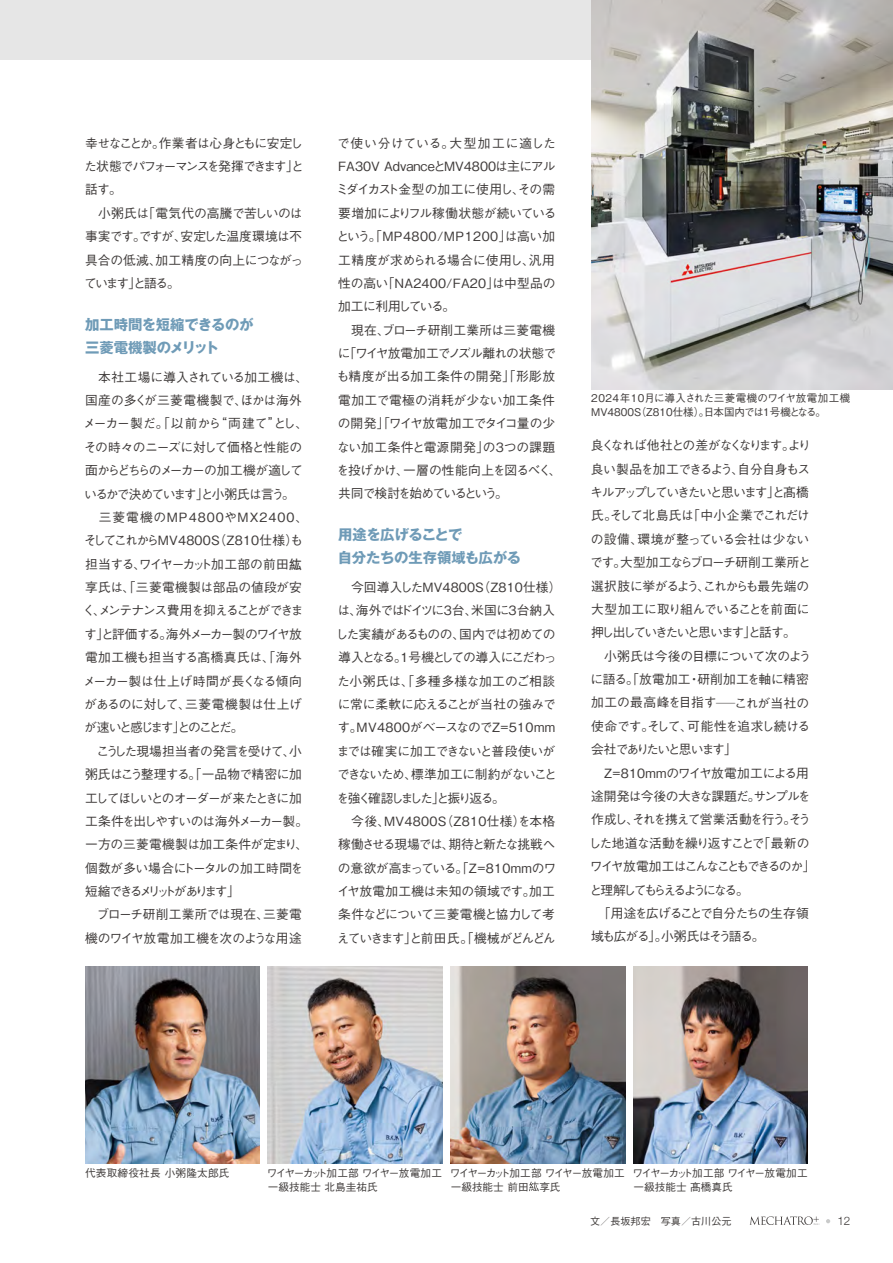
<style>
.page{position:relative;width:893px;height:1263px;background:#fff}
.page>*{position:absolute;margin:0;border:0;box-sizing:border-box;transform-origin:0 0}
.t1{font:700 14.4px/23.4px "Gothic MB101 Pro";letter-spacing:-.005em;color:#6f9bb7}
.t2{font:700 14.4px/23.4px "Gothic MB101 Pro";letter-spacing:-.025em;color:#6f9bb7}
.t3{font:500 12.75px/23.4px "Gothic BBB Pro";letter-spacing:-.045em;color:#3e3a39}
.t4{font:500 12.75px/23.4px "Gothic BBB Pro";letter-spacing:-.08em;color:#3e3a39}
.t5{font:500 12.75px/23.4px "Gothic BBB Pro";color:#3e3a39}
.t6{font:500 12.75px/23.4px "Gothic BBB Pro";letter-spacing:-.065em;color:#3e3a39}
.t7{font:300 11.7px "Helvetica Neue";color:#3e3a39}
.t8{font:500 10.65px/13.8px "Gothic BBB Pro";color:#3e3a39}
.t9{font:500 10.65px/14px "Gothic BBB Pro";letter-spacing:-.03em;color:#3e3a39}
.t10{font:500 10.65px "Gothic BBB Pro";letter-spacing:.02em;color:#3e3a39}
.t11{font:500 10.05px "Gothic BBB Pro";color:#3e3a39}
.s1{font-family:"Li Hei Pro";font-weight:400}
</style>
<div class="page">
<div style="left:0;top:0;width:893px;height:60px;background:#e6e6e6"></div>
<img style="left:85px;top:967px;width:174px;height:196px">
<img style="left:268px;top:967px;width:174px;height:196px">
<img style="left:451px;top:967px;width:174px;height:196px">
<img style="left:634px;top:967px;width:174px;height:196px">
<img style="left:591px;top:0;width:302px;height:389px">
<svg style="left:529px;top:1182px;width:10px;height:9px"></svg>
<svg style="left:826px;top:1219px;width:4px;height:4px"></svg>
<svg style="left:749px;top:1216px;width:71px;height:9px"></svg>
<p class="t3" style="left:84px;top:130px;width:221px">幸せなことか。作業者は心身ともに安定した状態でパフォーマンスを発揮できます」と話す。<br>　小粥氏は「電気代の高騰で苦しいのは事実です。ですが、安定した温度環境は不具合の低減、加工精度の向上につながっています」と語る。</p>
<p class="t1" style="left:85px;top:311px;width:170px">加工時間を短縮できるのが三菱電機製のメリット</p>
<p class="t6" style="left:83px;top:363px;width:227px">　本社工場に導入されている加工機は、国産の多くが三菱電機製で、ほかは海外メーカー製だ。「以前から“両建て”とし、その時々のニーズに対して価格と性能の面からどちらのメーカーの加工機が適しているかで決めています」と小粥氏は言う。</p>
<p class="t3" style="left:83px;top:504px;width:227px;text-indent:16px">三菱電機のMP4800やMX2400、そしてこれからMV4800S（Z810仕様）も担当する、ワイヤーカット加工部の前田<span class="s1">紘</span>享氏は、「三菱電機製は部品の値段が安く、メンテナンス費用を抑えることができます」と評価する。海外メーカー製のワイヤ放電加工機も担当する髙橋真氏は、「海外メーカー製は仕上げ時間が長くなる傾向があるのに対して、三菱電機製は仕上げが速いと感じます」とのことだ。<br>　こうした現場担当者の発言を受けて、小粥氏はこう整理する。「一品物で精密に加工してほしいとのオーダーが来たときに加工条件を出しやすいのは海外メーカー製。一方の三菱電機製は加工条件が定まり、個数が多い場合にトータルの加工時間を短縮できるメリットがあります」<br>　ブローチ研削工業所では現在、三菱電機のワイヤ放電加工機を次のような用途</p>
<p class="t5" style="left:336px;top:130px;width:227px">で使い分けている。大型加工に適した<br>FA30V AdvanceとMV4800は主にアルミダイカスト金型の加工に使用し、その需要増加によりフル稼働状態が続いているという。「MP4800/MP1200」は高い加工精度が求められる場合に使用し、汎用性の高い「NA2400/FA20」は中型品の加工に利用している。<br>　現在、ブローチ研削工業所は三菱電機に「ワイヤ放電加工でノズル離れの状態でも精度が出る加工条件の開発」「形彫放電加工で電極の消耗が少ない加工条件の開発」「ワイヤ放電加工でタイコ量の少ない加工条件と電源開発」の3つの課題を投げかけ、一層の性能向上を図るべく、共同で検討を始めているという。</p>
<p class="t2" style="left:338px;top:521px;width:185px">用途を広げることで<br>自分たちの生存領域も広がる</p>
<p class="t3" style="left:336px;top:574px;width:227px">　今回導入したMV4800S（Z810仕様）は、海外ではドイツに3台、米国に3台納入した実績があるものの、国内では初めての導入となる。1号機としての導入にこだわった小粥氏は、「多種多様な加工のご相談に常に柔軟に応えることが当社の強みです。MV4800がベースなのでZ=510mmまでは確実に加工できないと普段使いができないため、標準加工に制約がないことを強く確認しました」と振り返る。<br>　今後、MV4800S（Z810仕様）を本格稼働させる現場では、期待と新たな挑戦への意欲が高まっている。「Z=810mmのワイヤ放電加工機は未知の領域です。加工条件などについて三菱電機と協力して考えていきます」と前田氏。「機械がどんどん</p>
<p class="t8" style="left:591px;top:390px;width:261px">2024年10月に導入された三菱電機のワイヤ放電加工機<br>MV4800S（Z810仕様）。日本国内では1号機となる。</p>
<p class="t4" style="left:588px;top:432px;width:228px">良くなれば他社との差がなくなります。より良い製品を加工できるよう、自分自身もスキルアップしていきたいと思います」と髙橋氏。そして北島氏は「中小企業でこれだけの設備、環境が整っている会社は少ないです。大型加工ならブローチ研削工業所と選択肢に挙がるよう、これからも最先端の大型加工に取り組んでいることを前面に押し出していきたいと思います」と話す。<br>　小粥氏は今後の目標について次のように語る。「放電加工・研削加工を軸に精密加工の最高峰を目指す─これが当社の使命です。そして、可能性を追求し続ける会社でありたいと思います」<br>　Z=810mmのワイヤ放電加工による用途開発は今後の大きな課題だ。サンプルを作成し、それを携えて営業活動を行う。そうした地道な活動を繰り返すことで「最新のワイヤ放電加工はこんなこともできるのか」と理解してもらえるようになる。<br>　「用途を広げることで自分たちの生存領域も広がる」。小粥氏はそう語る。</p>
<p class="t10" style="left:85px;top:1164px;width:146px">代表取締役社長 小粥隆太郎氏</p>
<p class="t8" style="left:267px;top:1164px;width:177px">ワイヤーカット加工部 ワイヤー放電加工一級技能士 北島圭祐氏</p>
<p class="t8" style="left:633px;top:1164px;width:177px">ワイヤーカット加工部 ワイヤー放電加工一級技能士 髙橋真氏</p>
<p class="t9" style="left:450px;top:1164px;width:177px">ワイヤーカット加工部 ワイヤー放電加工一級技能士 前田 享氏</p>
<p class="t11" style="left:590px;top:1213px;width:143px">文／長坂邦宏　写真／古川公元</p>
<p class="t7" style="left:837px;top:1211px;width:15px">12</p>
</div>
